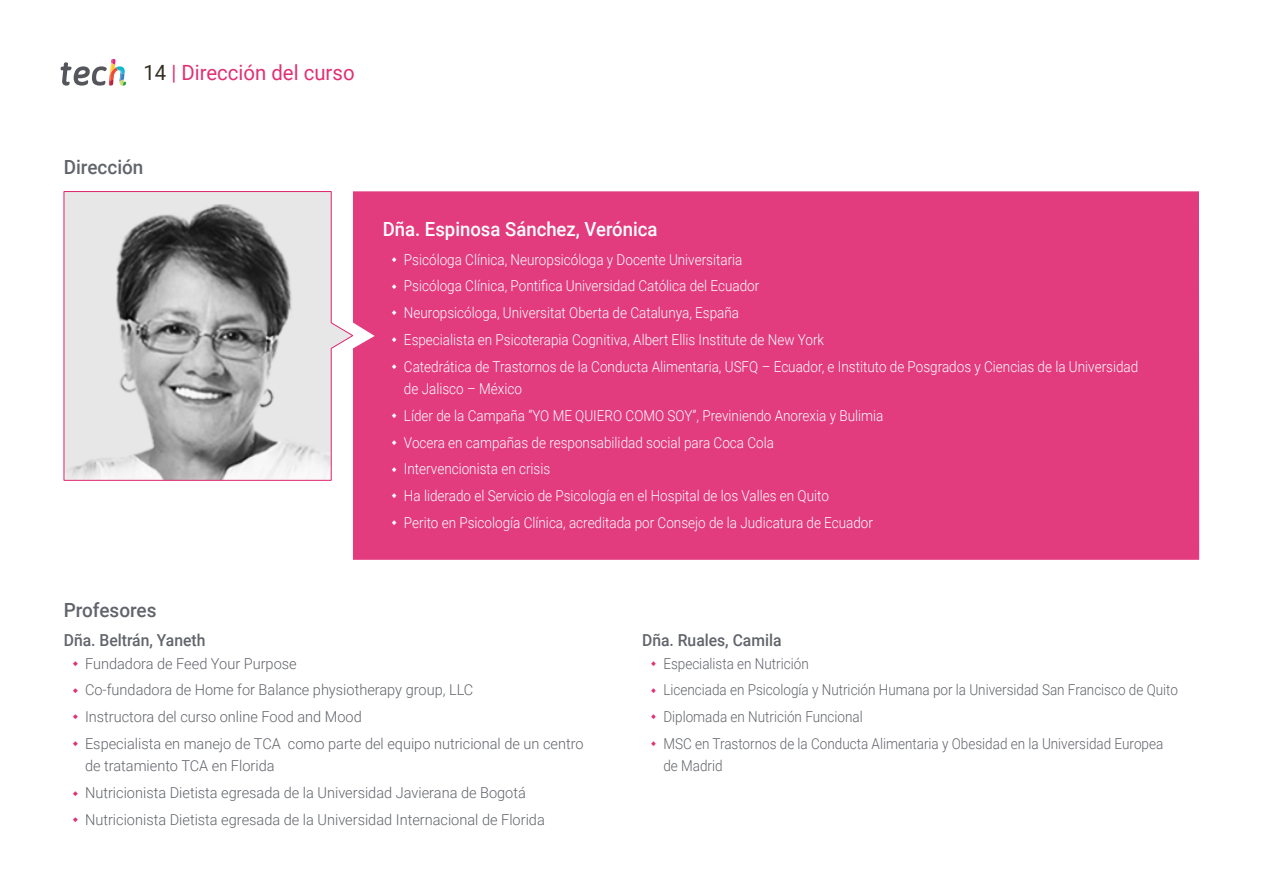
<style>
.page{position:relative;width:1263px;height:893px;background:#fff}
.page>*{position:absolute;margin:0;border:0;box-sizing:border-box;transform-origin:0 0}
.t1{font:21px "Roboto";color:#df3174}
.t2{font:500 19.5px "Roboto";color:#fff;scale:.95 1}
.t3{font:500 19.5px "Roboto";color:#61646a}
.t4{font:500 16.5px "Roboto";color:#61646a;scale:.95 1}
.t5{font:300 15px/26.7px "Roboto";color:#fff;scale:.9 1}
.t6{font:300 15px/26.7px "Roboto";color:#61646a}
.t7{font:300 15px/26.7px "Roboto";color:#61646a;scale:.9 1}
.s1{color:#312e20}
</style>
<div class="page">
<div style="left:353px;top:191px;width:846px;height:369px;background:#e23b7e"></div>
<svg style="left:64px;top:191px;width:289px;height:290px;background:#bcbabb"></svg>
<svg style="left:61px;top:59px;width:65px;height:27px"></svg>
<svg style="left:392px;top:257px;width:5px;height:5px"></svg>
<svg style="left:392px;top:284px;width:5px;height:5px"></svg>
<svg style="left:392px;top:310px;width:5px;height:5px"></svg>
<svg style="left:392px;top:337px;width:5px;height:5px"></svg>
<svg style="left:392px;top:364px;width:5px;height:5px"></svg>
<svg style="left:392px;top:413px;width:5px;height:5px"></svg>
<svg style="left:392px;top:440px;width:5px;height:5px"></svg>
<svg style="left:392px;top:467px;width:5px;height:5px"></svg>
<svg style="left:392px;top:493px;width:5px;height:5px"></svg>
<svg style="left:392px;top:520px;width:5px;height:5px"></svg>
<h1 class="t1" style="left:144px;top:57px;width:213px"><span class="s1">14</span> | Dirección del curso</h1>
<h2 class="t3" style="left:64px;top:154px;width:81px">Dirección</h2>
<h2 class="t3" style="left:64px;top:596px;width:94px">Profesores</h2>
<h2 class="t2" style="left:383px;top:215px;width:291px">Dña. Espinosa Sánchez, Verónica</h2>
<p class="t5" style="left:404px;top:245px;width:817px">Psicóloga Clínica, Neuropsicóloga y Docente Universitaria<br>Psicóloga Clínica, Pontifica Universidad Católica del Ecuador<br>Neuropsicóloga, Universitat Oberta de Catalunya, España<br>Especialista en Psicoterapia Cognitiva, Albert Ellis Institute de New York<br>Catedrática de Trastornos de la Conducta Alimentaria, USFQ – Ecuador, e Instituto de Posgrados y Ciencias de la Universidad</p>
<p class="t5" style="left:404px;top:375px;width:534px">de Jalisco – México<br>Líder de la Campaña “YO ME QUIERO COMO SOY”, Previniendo Anorexia y Bulimia Vocera en campañas de responsabilidad social para Coca Cola<br>Intervencionista en crisis<br>Ha liderado el Servicio de Psicología en el Hospital de los Valles en Quito<br>Perito en Psicología Clínica, acreditada por Consejo de la Judicatura de Ecuador</p>
<p class="t4" style="left:64px;top:629px;width:151px">Dña. Beltrán, Yaneth</p>
<p class="t6" style="left:85px;top:649px;width:500px">Fundadora de Feed Your Purpose<br>Co-fundadora de Home for Balance physiotherapy group, LLC<br>Instructora del curso online Food and Mood<br>Especialista en manejo de TCA como parte del equipo nutricional de un centro</p>
<p class="t6" style="left:85px;top:752px;width:461px">de tratamiento TCA en Florida<br>Nutricionista Dietista egresada de la Universidad Javierana de Bogotá<br>Nutricionista Dietista egresada de la Universidad Internacional de Florida</p>
<p class="t4" style="left:642px;top:629px;width:148px">Dña. Ruales, Camila</p>
<p class="t7" style="left:663px;top:649px;width:573px">Especialista en Nutrición<br>Licenciada en Psicología y Nutrición Humana por la Universidad San Francisco de Quito Diplomada en Nutrición Funcional<br>MSC en Trastornos de la Conducta Alimentaria y Obesidad en la Universidad Europea</p>
<p class="t7" style="left:663px;top:752px;width:67px">de Madrid</p>
</div>
